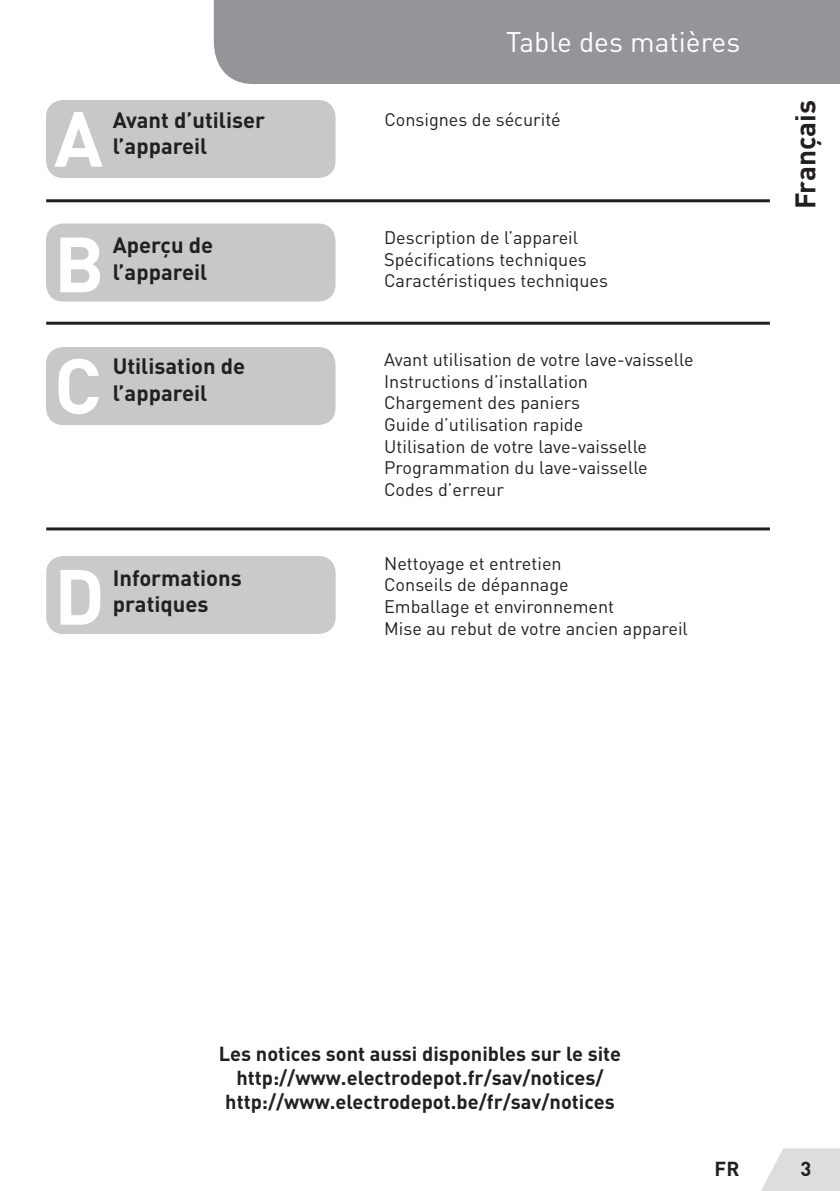
<style>
.page{position:relative;width:840px;height:1191px;background:#fff}
.page>*{position:absolute;margin:0;border:0;box-sizing:border-box;transform-origin:0 0}
.t1{font:700 76.8px "DIN Pro";color:#fff}
.t2{font:28px "DIN Pro";color:#fff}
.t3{font:700 28px "DIN Pro";color:#231f20}
.t4{font:700 22px/26.4px "DIN Pro";color:#231f20}
.t5{font:700 20px/24px "DIN Pro";color:#231f20;text-align:center}
.t6{font:18px/21.6px "DIN Pro";color:#231f20}
</style>
<div class="page">
<svg style="left:761px;top:1148px;width:78px;height:43px;background:#e1e2e3"></svg>
<hr style="left:46px;top:199px;width:723px;height:3px;background:#231f20">
<hr style="left:46px;top:527px;width:723px;height:3px;background:#231f20">
<hr style="left:46px;top:322px;width:723px;height:3px;background:#231f20">
<div style="left:46px;top:100px;width:289px;height:78px;background:#c7c8ca;border-radius:17px"></div>
<div style="left:46px;top:347px;width:289px;height:78px;background:#c7c8ca;border-radius:17px"></div>
<div style="left:46px;top:556px;width:289px;height:78px;background:#c9cacc;border-radius:17px"></div>
<div style="left:46px;top:223px;width:289px;height:78px;background:#c7c8ca;border-radius:17px"></div>
<div style="left:214px;top:0;width:625px;height:84px;background:#939598"></div>
<h1 class="t1" style="left:54px;top:87px;width:50px">A</h1>
<p class="t4" style="left:113px;top:106px;width:154px">Avant d’utiliser l’appareil</p>
<h1 class="t1" style="left:54px;top:212px;width:52px">B</h1>
<p class="t4" style="left:113px;top:231px;width:102px">Aperçu de l’appareil</p>
<h1 class="t1" style="left:54px;top:334px;width:49px">C</h1>
<p class="t4" style="left:113px;top:352px;width:134px">Utilisation de l’appareil</p>
<h1 class="t1" style="left:54px;top:545px;width:52px">D</h1>
<p class="t4" style="left:113px;top:564px;width:130px">Informations pratiques</p>
<h2 class="t2" style="left:506px;top:23px;width:235px">Table des matières</h2>
<p class="t6" style="left:384px;top:108px;width:178px">Consignes de sécurité</p>
<p class="t6" style="left:384px;top:226px;width:225px">Description de l’appareil<br>Spécifications techniques<br>Caractéristiques techniques</p>
<p class="t6" style="left:384px;top:348px;width:311px">Avant utilisation de votre lave-vaisselle<br>Instructions d’installation<br>Chargement des paniers<br>Guide d’utilisation rapide<br>Utilisation de votre lave-vaisselle<br>Programmation du lave-vaisselle<br>Codes d’erreur</p>
<p class="t6" style="left:384px;top:552px;width:305px">Nettoyage et entretien<br>Conseils de dépannage<br>Emballage et environnement<br>Mise au rebut de votre ancien appareil</p>
<h2 class="t3" style="left:786px;top:209px;width:111px;rotate:-90deg">Français</h2>
<p class="t5" style="left:219px;top:1040px;width:403px">Les notices sont aussi disponibles sur le site http://www.electrodepot.fr/sav/notices/ http://www.electrodepot.be/fr/sav/notices</p>
<p class="t5" style="left:714px;top:1155px;width:26px">FR</p>
<p class="t5" style="left:800px;top:1155px;width:12px">3</p>
</div>
